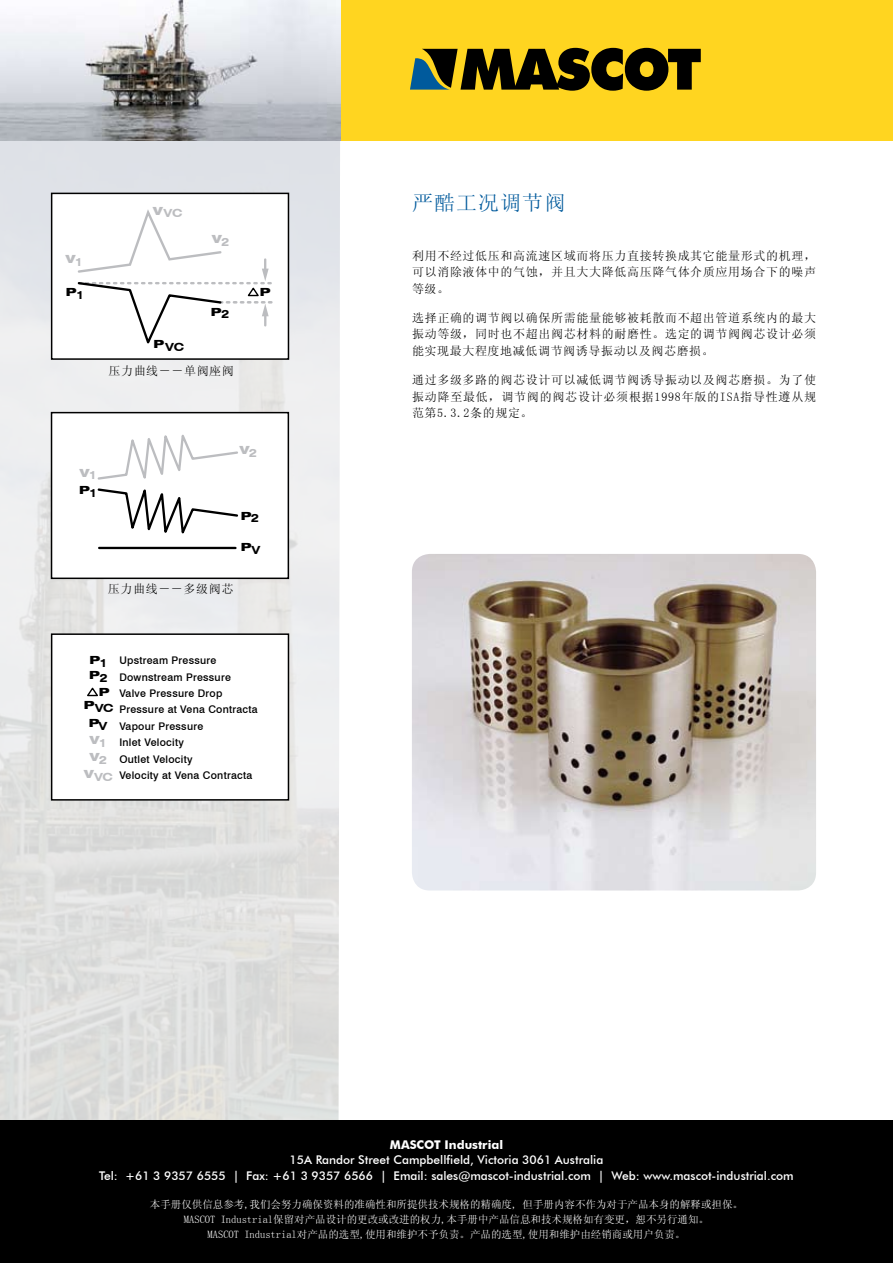
<style>
.page{position:relative;width:893px;height:1263px;background:#fff}
.page>*{position:absolute;margin:0;border:0;box-sizing:border-box;transform-origin:0 0}
.t1{font:21px "Sim Sun";letter-spacing:.05em;color:#005a9c}
.t2{font:12px/16.5px "Sim Sun";letter-spacing:.055em;color:#000;text-align:justify}
.t3{font:500 12px/15.6px "Futura BT";color:#fff;text-align:center}
.t4{font:700 12px "Futura BT";color:#fff}
.t5{font:900 expanded 11.25px/15.9px "Swiss 721 BT";color:#000}
.t6{font:900 expanded 11.25px/16.5px "Swiss 721 BT";color:#bcbdc0}
.t7{font:700 expanded 11.25px "Swiss 721 BT";color:#bcbdc0}
.t8{font:700 expanded 11.25px "Swiss 721 BT";color:#000}
.t9{font:10.5px/15px "Sim Sun";color:#fff;text-align:center}
.t10{font:500 10.5px/16.4px "Swiss 721 BT";letter-spacing:.025em;color:#000}
.s1{font-weight:700}
</style>
<div class="page">
<div style="left:0;top:0;width:893px;height:140px;background:#ffd520"></div>
<img style="left:0;top:140px;width:340px;height:981px">
<img style="left:0;top:0;width:340px;height:140px">
<div style="left:52px;top:193px;width:236px;height:166px;background:#fff"></div>
<svg style="left:77px;top:210px;width:196px;height:134px"></svg>
<div style="left:51px;top:193px;width:238px;height:167px;border:2px solid #000"></div>
<div style="left:52px;top:413px;width:236px;height:165px;background:#fff"></div>
<hr style="left:99px;top:547px;width:136px;height:2px;background:#000">
<svg style="left:97px;top:434px;width:141px;height:100px"></svg>
<div style="left:51px;top:412px;width:238px;height:167px;border:2px solid #000"></div>
<div style="left:52px;top:634px;width:236px;height:166px;background:#fff"></div>
<svg style="left:87px;top:687px;width:11px;height:10px"></svg>
<div style="left:51px;top:633px;width:238px;height:168px;border:2px solid #000"></div>
<img style="left:412px;top:554px;width:404px;height:336px">
<svg style="left:410px;top:48px;width:291px;height:43px"></svg>
<div style="left:0;top:1121px;width:893px;height:142px;background:#000"></div>
<p class="t6" style="left:66px;top:251px;width:19px">V<span class="s1">1</span></p>
<p class="t5" style="left:66px;top:284px;width:20px">P<span class="s1">1</span></p>
<p class="t7" style="left:153px;top:207px;width:31px"><sup>V</sup>VC</p>
<p class="t8" style="left:154px;top:340px;width:32px"><sup>P</sup>VC</p>
<p class="t6" style="left:212px;top:231px;width:19px">V<span class="s1">2</span></p>
<p class="t5" style="left:211px;top:304px;width:20px">P<span class="s1">2</span></p>
<p class="t2" style="left:109px;top:362px;width:127px">压力曲线――单阀座阀</p>
<p class="t5" style="left:260px;top:284px;width:12px">P</p>
<p class="t6" style="left:80px;top:464px;width:19px">V<span class="s1">1</span></p>
<p class="t5" style="left:79px;top:482px;width:20px">P<span class="s1">1</span></p>
<p class="t6" style="left:240px;top:442px;width:19px">V<span class="s1">2</span></p>
<p class="t5" style="left:241px;top:508px;width:20px">P<span class="s1">2</span></p>
<p class="t5" style="left:241px;top:539px;width:20px">P<span class="s1">V</span></p>
<p class="t2" style="left:108px;top:581px;width:127px">压力曲线――多级阀芯</p>
<p class="t5" style="left:89px;top:652px;width:20px">P<span class="s1">1</span></p>
<p class="t10" style="left:119px;top:652px;width:140px">Upstream Pressure<br>Downstream Pressure<br>Valve Pressure Drop<br>Pressure at Vena Contracta<br>Vapour Pressure<br>Inlet Velocity<br>Outlet Velocity<br>Velocity at Vena Contracta</p>
<p class="t5" style="left:89px;top:667px;width:20px">P<span class="s1">2</span></p>
<p class="t5" style="left:84px;top:684px;width:31px;text-indent:15px">P<br>P<span class="s1">VC</span></p>
<p class="t5" style="left:89px;top:715px;width:20px">P<span class="s1">V</span></p>
<p class="t6" style="left:90px;top:732px;width:19px">V<span class="s1">1<br></span>V<span class="s1">2</span></p>
<p class="t7" style="left:84px;top:770px;width:30px"><sup>V</sup>VC</p>
<h1 class="t1" style="left:412px;top:192px;width:155px">严酷工况调节阀</h1>
<p class="t2" style="left:412px;top:247px;width:406px">利用不经过低压和高流速区域而将压力直接转换成其它能量形式的机理，可以消除液体中的气蚀，并且大大降低高压降气体介质应用场合下的噪声等级。</p>
<p class="t2" style="left:412px;top:309px;width:406px">选择正确的调节阀以确保所需能量能够被耗散而不超出管道系统内的最大振动等级，同时也不超出阀芯材料的耐磨性。选定的调节阀阀芯设计必须能实现最大程度地减低调节阀诱导振动以及阀芯磨损。</p>
<p class="t2" style="left:412px;top:372px;width:406px">通过多级多路的阀芯设计可以减低调节阀诱导振动以及阀芯磨损。为了使振动降至最低，调节阀的阀芯设计必须根据1998年版的ISA指导性遵从规范第5.3.2条的规定。</p>
<p class="t4" style="left:390px;top:1138px;width:115px">MASCOT Industrial</p>
<p class="t3" style="left:99px;top:1152px;width:696px">15A Randor Street Campbellfield, Victoria 3061 Australia<br>Tel: +61 3 9357 6555 | Fax: +61 3 9357 6566 | Email: sales@mascot-industrial.com | Web: www.mascot-industrial.com</p>
<p class="t9" style="left:150px;top:1197px;width:595px">本手册仅供信息参考,我们会努力确保资料的准确性和所提供技术规格的精确度, 但手册内容不作为对于产品本身的解释或担保。<br>MASCOT Industrial保留对产品设计的更改或改进的权力,本手册中产品信息和技术规格如有变更，恕不另行通知。<br>MASCOT Industrial对产品的选型,使用和维护不予负责。产品的选型,使用和维护由经销商或用户负责。</p>
</div>
